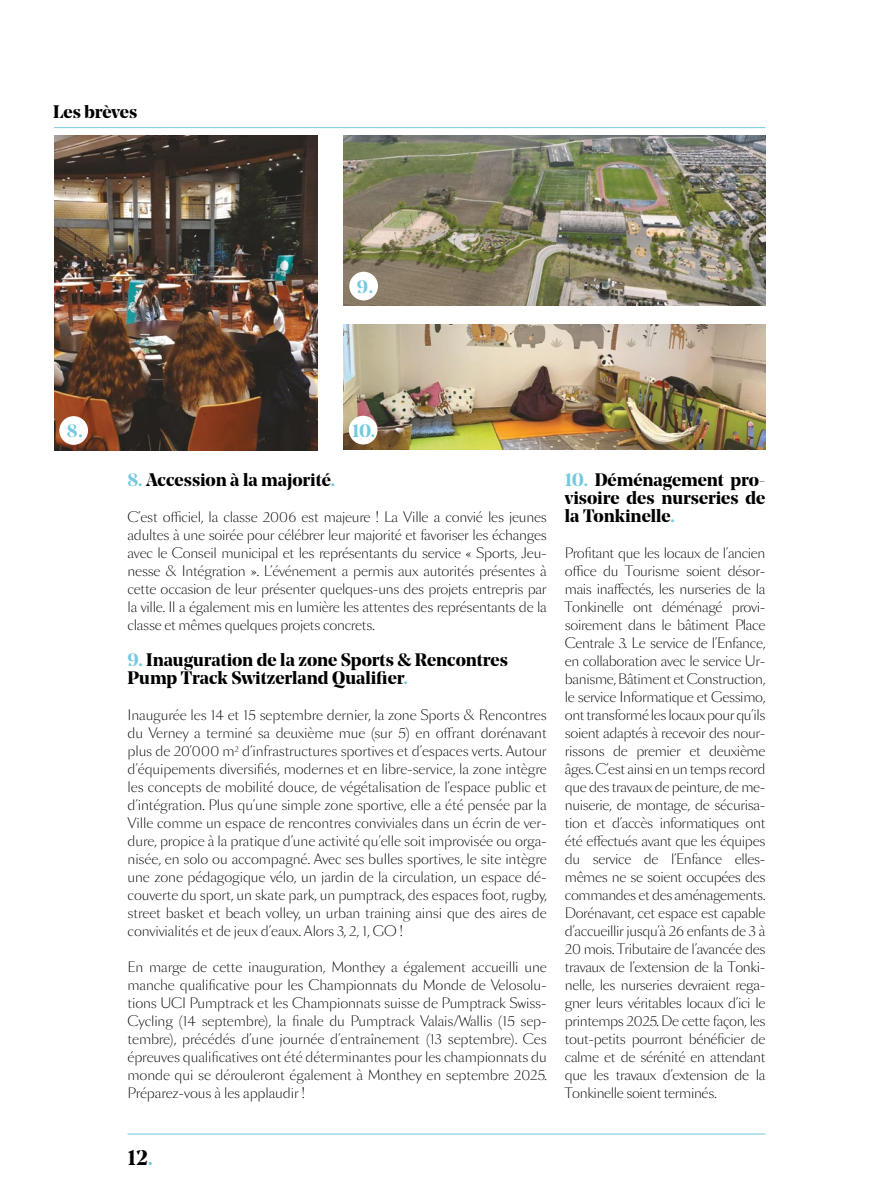
<style>
.page{position:relative;width:893px;height:1191px;background:#fff}
.page>*{position:absolute;margin:0;border:0;box-sizing:border-box;transform-origin:0 0}
.t1{font:700 21px "Noe Display";color:#000}
.t2{font:700 18px/18px "Noe Display";color:#000}
.t3{font:700 18px "Noe Display";color:#74c9e1}
.t4{font:300 13.5px/18px "Sang Bleu Sans";letter-spacing:-.02em;color:#000;text-align:justify}
.s1{color:#74c9e1}
</style>
<div class="page">
<hr style="left:128px;top:1133px;width:637px;height:1px;background:#74c9e1">
<img style="left:54px;top:135px;width:263px;height:315px">
<img style="left:343px;top:136px;width:422px;height:169px">
<div style="left:59px;top:416px;width:29px;height:29px;background:#fff;border-radius:50%"></div>
<div style="left:349px;top:272px;width:29px;height:28px;background:#fff;border-radius:50%"></div>
<hr style="left:54px;top:127px;width:711px;height:1px;background:#74c9e1">
<img style="left:343px;top:324px;width:422px;height:126px">
<div style="left:349px;top:416px;width:28px;height:28px;background:#fff;border-radius:50%"></div>
<h2 class="t2" style="left:53px;top:102px;width:86px">Les brèves</h2>
<h2 class="t3" style="left:357px;top:275px;width:18px">9.</h2>
<h2 class="t3" style="left:67px;top:419px;width:18px">8.</h2>
<h2 class="t3" style="left:352px;top:419px;width:25px">10.</h2>
<h2 class="t2" style="left:128px;top:470px;width:209px"><span class="s1">8.</span> Accession à la majorité<span class="s1">.</span></h2>
<p class="t4" style="left:128px;top:508px;width:421px">C’est officiel, la classe 2006 est majeure ! La Ville a convié les jeunes adultes à une soirée pour célébrer leur majorité et favoriser les échanges avec le Conseil municipal et les représentants du service « Sports, Jeu&shy;nesse &amp; Intégration ». L’événement a permis aux autorités présentes à cette occasion de leur présenter quelques-uns des projets entrepris par la ville. Il a également mis en lumière les attentes des représentants de la classe et mêmes quelques projets concrets.</p>
<h2 class="t2" style="left:128px;top:650px;width:382px"><span class="s1">9.</span> Inauguration de la zone Sports &amp; Rencontres<br>Pump Track Switzerland Qualifier<span class="s1">.</span></h2>
<p class="t4" style="left:128px;top:706px;width:421px">Inaugurée les 14 et 15 septembre dernier, la zone Sports &amp; Rencontres du Verney a terminé sa deuxième mue (sur 5) en offrant dorénavant plus de 20’000 m<sup>2</sup> d’infrastructures sportives et d’espaces verts. Autour d’équipements diversifiés, modernes et en libre-service, la zone intègre les concepts de mobilité douce, de végétalisation de l’espace public et d’intégration. Plus qu’une simple zone sportive, elle a été pensée par la Ville comme un espace de rencontres conviviales dans un écrin de ver&shy;dure, propice à la pratique d’une activité qu’elle soit improvisée ou orga&shy;nisée, en solo ou accompagné. Avec ses bulles sportives, le site intègre une zone pédagogique vélo, un jardin de la circulation, un espace dé&shy;couverte du sport, un skate park, un pumptrack, des espaces foot, rugby, street basket et beach volley, un urban training ainsi que des aires de convivialités et de jeux d’eaux. Alors 3, 2, 1, GO !</p>
<p class="t4" style="left:128px;top:958px;width:421px">En marge de cette inauguration, Monthey a également accueilli une manche qualificative pour les Championnats du Monde de Velosolu&shy;tions UCI Pumptrack et les Championnats suisse de Pumptrack Swiss-Cycling (14 septembre), la finale du Pumptrack Valais/Wallis (15 sep&shy;tembre), précédés d’une journée d’entraînement (13 septembre). Ces épreuves qualificatives ont été déterminantes pour les championnats du monde qui se dérouleront également à Monthey en septembre 2025.<br>Préparez-vous à les applaudir !</p>
<h2 class="t2" style="left:565px;top:470px;width:202px;text-align:justify"><span class="s1">10.</span> Déménagement pro&shy;visoire des nurseries de la Tonkinelle<span class="s1">.</span></h2>
<p class="t4" style="left:565px;top:544px;width:202px">Profitant que les locaux de l’ancien office du Tourisme soient désor&shy;mais inaffectés, les nurseries de la Tonkinelle ont déménagé provi&shy;soirement dans le bâtiment Place Centrale 3. Le service de l’Enfance, en collaboration avec le service Ur&shy;banisme, Bâtiment et Construction, le service Informatique et Gessimo, ont transformé les locaux pour qu’ils soient adaptés à recevoir des nour&shy;rissons de premier et deuxième âges. C’est ainsi en un temps record que des travaux de peinture, de me&shy;nuiserie, de montage, de sécurisa&shy;tion et d’accès informatiques ont été effectués avant que les équipes du service de l’Enfance elles&shy;mêmes ne se soient occupées des commandes et des aménagements.<br>Dorénavant, cet espace est capable d’accueillir jusqu’à 26 enfants de 3 à 20 mois. Tributaire de l’avancée des travaux de l’extension de la Tonki&shy;nelle, les nurseries devraient rega&shy;gner leurs véritables locaux d’ici le printemps 2025. De cette façon, les tout-petits pourront bénéficier de calme et de sérénité en attendant que les travaux d’extension de la Tonkinelle soient terminés.</p>
<h1 class="t1" style="left:128px;top:1143px;width:27px">12<span class="s1">.</span></h1>
</div>
